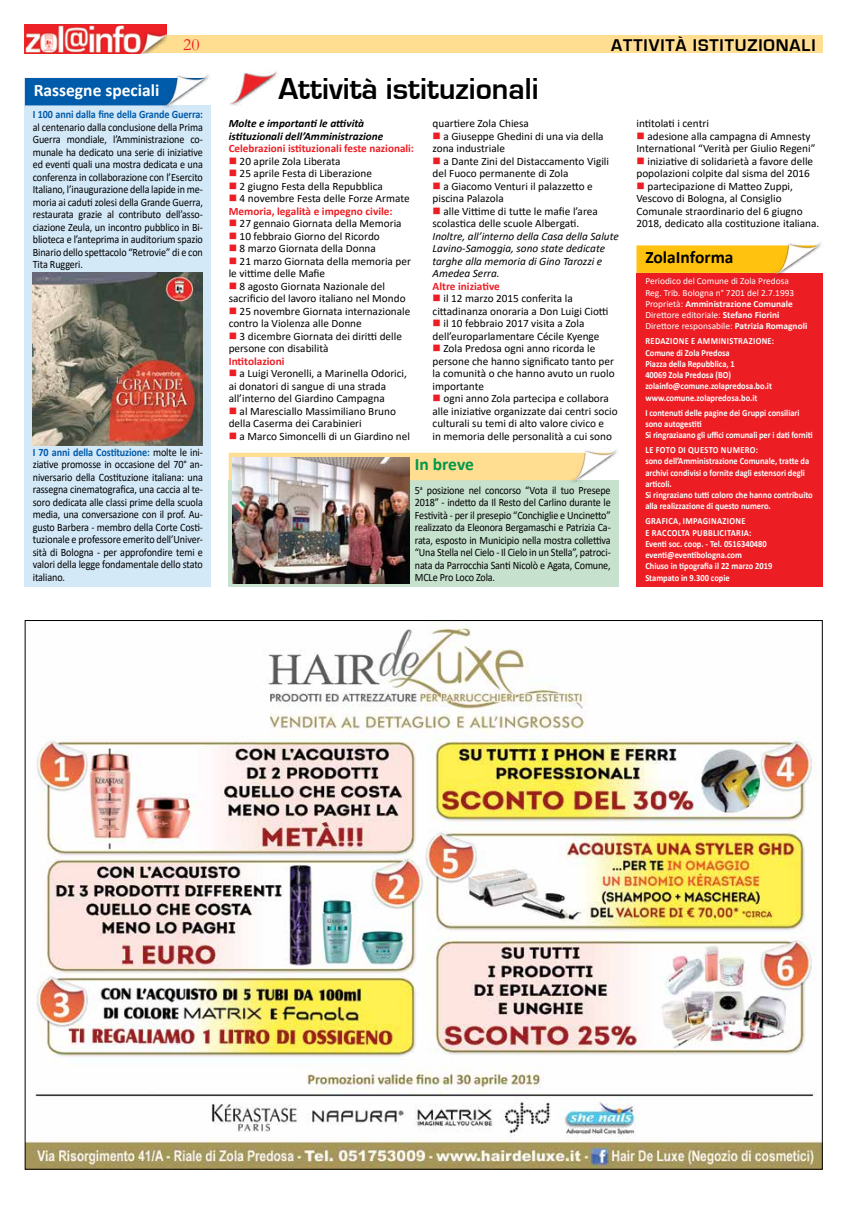
<style>
.page{position:relative;width:851px;height:1205px;background:#fff}
.page>*{position:absolute;margin:0;border:0;box-sizing:border-box;transform-origin:0 0}
.t1{font:700 31.25px "Eurostile";color:#000}
.t2{font:700 17.5px "Eurostile";letter-spacing:.05em;color:#000}
.t3{font:700 17.5px "Calibri";color:#fff}
.t4{font:700 17.5px "Calibri";color:#000}
.t5{font:700 17.5px "Calibri";letter-spacing:-.005em;color:#00984a}
.t6{font:17.5px "Garamond";color:#ed1d24}
.t7{font:11.25px/12.5px "Calibri";color:#000}
.t8{font:11.25px/12.5px "Calibri";color:#000;text-align:justify;scale:.9 1}
.t9{font:700 11.25px/12.5px "Calibri";color:#ed1d24}
.t10{font:italic 11.25px/12.5px "Calibri";color:#000}
.t11{font:italic 700 11.25px/12.5px "Calibri";color:#000}
.t12{font:700 11.25px "Calibri";letter-spacing:-.01em;color:#005baa;scale:.9 1}
.t13{font:700 9.38px/11.2px "Calibri";color:#fff;scale:.9 1}
.t14{font:9.38px/11.2px "Calibri";color:#fff}
.s1{color:#ed1d24}
.s2{font-weight:400;color:#000}
.s3{font-weight:700}
.s4{font-weight:700;color:#005baa}
</style>
<div class="page">
<div style="left:25px;top:35px;width:797px;height:18px;background:#ffdd91"></div>
<img style="left:25px;top:25px;width:142px;height:28px">
<img style="left:27px;top:622px;width:793px;height:545px">
<img style="left:230px;top:71px;width:48px;height:35px">
<div style="left:636px;top:273px;width:186px;height:313px;background:#ed1d24"></div>
<svg style="left:636px;top:245px;width:136px;height:28px;background:#ffc313"></svg>
<img style="left:772px;top:241px;width:50px;height:35px">
<div style="left:25px;top:105px;width:186px;height:481px;background:#d4e9f8"></div>
<div style="left:25px;top:78px;width:136px;height:27px;background:#005baa"></div>
<img style="left:161px;top:74px;width:50px;height:34px">
<img style="left:33px;top:272px;width:170px;height:174px">
<div style="left:229px;top:480px;width:389px;height:106px;background:#c6e1ce"></div>
<div style="left:229px;top:453px;width:340px;height:27px;background:#ffdd91"></div>
<img style="left:569px;top:448px;width:49px;height:35px">
<img style="left:232px;top:457px;width:177px;height:127px">
<h2 class="t6" style="left:183px;top:33px;width:18px">20</h2>
<h2 class="t2" style="left:611px;top:35px;width:206px">ATTIVITÀ ISTITUZIONALI</h2>
<h1 class="t1" style="left:278px;top:71px;width:262px">Attività istituzionali</h1>
<p class="t11" style="left:229px;top:117px;width:156px">Molte e importanti le attività istituzionali dell’Amministrazione</p>
<p class="t9" style="left:229px;top:142px;width:187px">Celebrazioni istituzionali feste nazionali:</p>
<p class="t7" style="left:229px;top:154px;width:113px"><span class="s1">■</span> 20 aprile Zola Liberata</p>
<p class="t7" style="left:229px;top:167px;width:145px"><span class="s1">■</span> 25 aprile Festa di Liberazione</p>
<p class="t7" style="left:229px;top:179px;width:156px"><span class="s1">■</span> 2 giugno Festa della Repubblica</p>
<p class="t9" style="left:229px;top:192px;width:182px">■ <span class="s2">4 novembre Festa delle Forze Armate<br></span>Memoria, legalità e impegno civile:</p>
<p class="t7" style="left:229px;top:217px;width:174px"><span class="s1">■</span> 27 gennaio Giornata della Memoria</p>
<p class="t7" style="left:229px;top:229px;width:153px"><span class="s1">■</span> 10 febbraio Giorno del Ricordo</p>
<p class="t7" style="left:229px;top:242px;width:149px"><span class="s1">■</span> 8 marzo Giornata della Donna</p>
<p class="t7" style="left:229px;top:254px;width:184px"><span class="s1">■</span> 21 marzo Giornata della memoria per le vittime delle Mafie</p>
<p class="t7" style="left:229px;top:279px;width:178px"><span class="s1">■</span> 8 agosto Giornata Nazionale del sacrificio del lavoro italiano nel Mondo</p>
<p class="t7" style="left:229px;top:304px;width:183px"><span class="s1">■</span> 25 novembre Giornata internazionale contro la Violenza alle Donne</p>
<p class="t7" style="left:229px;top:329px;width:175px"><span class="s1">■</span> 3 dicembre Giornata dei diritti delle persone con disabilità</p>
<p class="t9" style="left:229px;top:354px;width:57px">Intitolazioni</p>
<p class="t7" style="left:229px;top:367px;width:180px"><span class="s1">■</span> a Luigi Veronelli, a Marinella Odorici, ai donatori di sangue di una strada all’interno del Giardino Campagna</p>
<p class="t7" style="left:229px;top:404px;width:169px"><span class="s1">■</span> al Maresciallo Massimiliano Bruno della Caserma dei Carabinieri</p>
<p class="t7" style="left:229px;top:429px;width:183px"><span class="s1">■</span> a Marco Simoncelli di un Giardino nel</p>
<h2 class="t3" style="left:34px;top:77px;width:127px">Rassegne speciali</h2>
<p class="t12" style="left:33px;top:107px;width:191px">I 100 anni dalla fine della Grande Guerra:</p>
<p class="t8" style="left:33px;top:121px;width:190px">al centenario dalla conclusione della Prima Guerra mondiale, l’Amministrazione co&shy;munale ha dedicato una serie di iniziative ed eventi quali una mostra dedicata e una conferenza in collaborazione con l’Esercito Italiano, l’inaugurazione della lapide in me&shy;moria ai caduti zolesi della Grande Guerra, restaurata grazie al contributo dell’asso&shy;ciazione Zeula, un incontro pubblico in Bi&shy;blioteca e l’anteprima in auditorium spazio Binario dello spettacolo “Retrovie” di e con Tita Ruggeri.</p>
<p class="t7" style="left:432px;top:117px;width:98px">quartiere Zola Chiesa</p>
<p class="t7" style="left:432px;top:129px;width:172px"><span class="s1">■</span> a Giuseppe Ghedini di una via della zona industriale</p>
<p class="t7" style="left:432px;top:154px;width:178px"><span class="s1">■</span> a Dante Zini del Distaccamento Vigili del Fuoco permanente di Zola</p>
<p class="t7" style="left:432px;top:179px;width:162px"><span class="s1">■</span> a Giacomo Venturi il palazzetto e piscina Palazola</p>
<p class="t7" style="left:432px;top:204px;width:167px"><span class="s1">■</span> alle Vittime di tutte le mafie l’area scolastica delle scuole Albergati.</p>
<p class="t10" style="left:432px;top:229px;width:188px">Inoltre, all’interno della Casa della Salute Lavino-Samoggia, sono state dedicate targhe alla memoria di Gino Tarozzi e Amedea Serra.</p>
<p class="t9" style="left:432px;top:279px;width:69px">Altre iniziative</p>
<p class="t7" style="left:432px;top:292px;width:177px"><span class="s1">■</span> il 12 marzo 2015 conferita la cittadinanza onoraria a Don Luigi Ciotti</p>
<p class="t7" style="left:432px;top:317px;width:168px"><span class="s1">■</span> il 10 febbraio 2017 visita a Zola dell’europarlamentare Cécile Kyenge</p>
<p class="t7" style="left:432px;top:342px;width:183px"><span class="s1">■</span> Zola Predosa ogni anno ricorda le persone che hanno significato tanto per la comunità o che hanno avuto un ruolo importante</p>
<p class="t7" style="left:432px;top:392px;width:186px"><span class="s1">■</span> ogni anno Zola partecipa e collabora alle iniziative organizzate dai centri socio culturali su temi di alto valore civico e<br>in memoria delle personalità a cui sono</p>
<p class="t7" style="left:636px;top:117px;width:74px">intitolati i centri</p>
<p class="t7" style="left:636px;top:129px;width:180px"><span class="s1">■</span> adesione alla campagna di Amnesty<br>International “Verità per Giulio Regeni”</p>
<p class="t7" style="left:636px;top:154px;width:178px"><span class="s1">■</span> iniziative di solidarietà a favore delle popolazioni colpite dal sisma del 2016</p>
<p class="t7" style="left:636px;top:179px;width:184px"><span class="s1">■</span> partecipazione di Matteo Zuppi, Vescovo di Bologna, al Consiglio Comunale straordinario del 6 giugno 2018, dedicato alla costituzione italiana.</p>
<h2 class="t4" style="left:645px;top:245px;width:90px">ZolaInforma</h2>
<p class="t14" style="left:645px;top:275px;width:163px">Periodico del Comune di Zola Predosa Reg. Trib. Bologna n° 7201 del 2.7.1993<br>Proprietà: <span class="s3">Amministrazione Comunale </span>Direttore editoriale: <span class="s3">Stefano Fiorini </span>Direttore responsabile: <span class="s3">Patrizia Romagnoli</span></p>
<p class="t13" style="left:645px;top:335px;width:145px">REDAZIONE E AMMINISTRAZIONE:<br>Comune di Zola Predosa<br>Piazza della Repubblica, 1<br>40069 Zola Predosa (BO) zolainfo@comune.zolapredosa.bo.it www.comune.zolapredosa.bo.it</p>
<p class="t13" style="left:645px;top:407px;width:187px">I contenuti delle pagine dei Gruppi consiliari sono autogestiti<br>Si ringraziaano gli uffici comunali per i dati forniti</p>
<p class="t13" style="left:645px;top:444px;width:187px">LE FOTO DI QUESTO NUMERO:<br>sono dell’Amministrazione Comunale, tratte da archivi condivisi o fornite dagli estensori degli articoli.<br>Si ringraziano tutti coloro che hanno contribuito alla realizzazione di questo numero.</p>
<p class="t13" style="left:645px;top:515px;width:143px">GRAFICA, IMPAGINAZIONE<br>E RACCOLTA PUBBLICITARIA:<br>Eventi soc. coop. - Tel. 0516340480 eventi@eventibologna.com<br>Chiuso in tipografia il 22 marzo 2019<br>Stampato in 9.300 copie</p>
<p class="t8" style="left:33px;top:446px;width:190px"><span class="s4">I 70 anni della Costituzione:</span> molte le ini&shy;ziative promosse in occasione del 70° an&shy;niversario della Costituzione italiana: una rassegna cinematografica, una caccia al te&shy;soro dedicata alle classi prime della scuola media, una conversazione con il prof. Au&shy;gusto Barbera - membro della Corte Costi&shy;tuzionale e professore emerito dell’Univer&shy;sità di Bologna - per approfondire temi e valori della legge fondamentale dello stato italiano.</p>
<h2 class="t5" style="left:415px;top:452px;width:61px">In breve</h2>
<p class="t8" style="left:415px;top:483px;width:219px">5<sup>a</sup> posizione nel concorso “Vota il tuo Presepe 2018” - indetto da Il Resto del Carlino durante le Festività - per il presepio “Conchiglie e Uncinetto” realizzato da Eleonora Bergamaschi e Patrizia Ca&shy;rata, esposto in Municipio nella mostra collettiva “Una Stella nel Cielo - Il Cielo in un Stella”, patroci&shy;nata da Parrocchia Santi Nicolò e Agata, Comune, MCLe Pro Loco Zola.</p>
</div>
